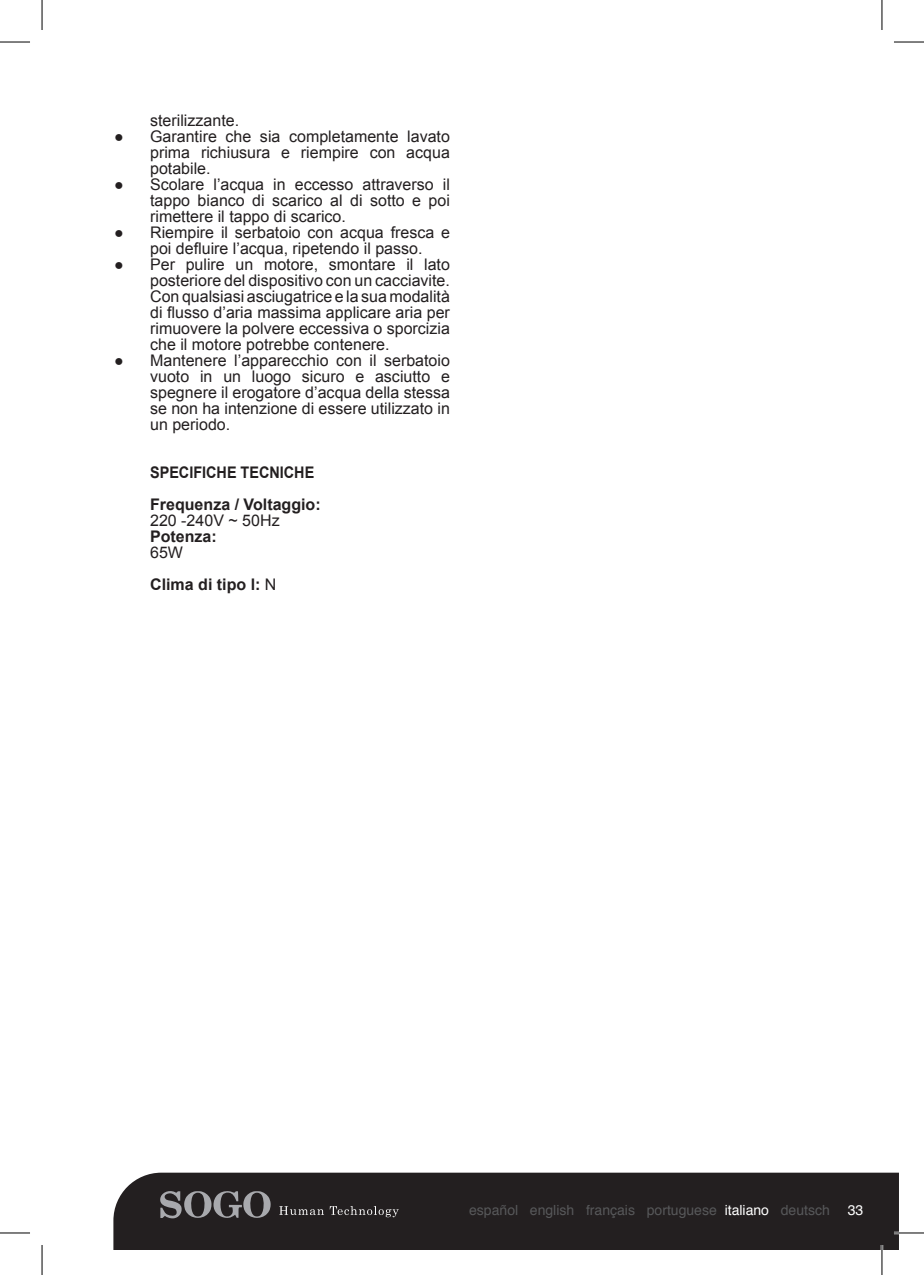
<style>
.page{position:relative;width:924px;height:1275px;background:#fff}
.page>*{position:absolute;margin:0;border:0;box-sizing:border-box;transform-origin:0 0}
.t1{font:16px/16px "Arial";color:#231f20;text-align:justify}
.t2{font:700 16px/32px "Arial";color:#231f20;scale:.9 1}
.t3{font:700 16px/32px "Arial";color:#231f20}
.t4{font:14px "Helvetica";color:#57585a}
.t5{font:14px "Helvetica";color:#fff}
.s1{font-weight:400}
.s2{color:#fff}
</style>
<div class="page">
<div style="left:113px;top:1172px;width:785px;height:78px;background:#231f20"></div>
<svg style="left:160px;top:1189px;width:111px;height:29px;background:#565456"></svg>
<svg style="left:279px;top:1206px;width:119px;height:11px"></svg>
<hr style="left:893px;top:1231px;width:30px;height:3px;background:#fff">
<hr style="left:880px;top:1245px;width:2px;height:30px;background:#fff">
<hr style="left:0;top:42px;width:30px;height:1px;background:#000">
<hr style="left:893px;top:42px;width:30px;height:1px;background:#000">
<hr style="left:0;top:1232px;width:30px;height:1px;background:#000">
<hr style="left:893px;top:1232px;width:30px;height:1px;background:#000">
<hr style="left:42px;top:0;width:1px;height:30px;background:#000">
<hr style="left:42px;top:1245px;width:1px;height:30px;background:#000">
<hr style="left:881px;top:0;width:1px;height:30px;background:#000">
<hr style="left:881px;top:1245px;width:1px;height:30px;background:#000">
<p class="t1" style="left:150px;top:112px;width:90px">sterilizzante.</p>
<p class="t1" style="left:150px;top:128px;width:301px;text-indent:-36px">● Garantire che sia completamente lavato prima richiusura e riempire con acqua potabile.</p>
<p class="t1" style="left:150px;top:176px;width:301px;text-indent:-36px">● Scolare l’acqua in eccesso attraverso il tappo bianco di scarico al di sotto e poi rimettere il tappo di scarico.</p>
<p class="t1" style="left:114px;top:224px;width:337px;text-align:center">● Riempire il serbatoio con acqua fresca e poi defluire l’acqua, ripetendo il passo.</p>
<p class="t1" style="left:150px;top:256px;width:301px;text-indent:-36px">● Per pulire un motore, smontare il lato posteriore del dispositivo con un cacciavite.<br>Con qualsiasi asciugatrice e la sua modalità di flusso d’aria massima applicare aria per rimuovere la polvere eccessiva o sporcizia che il motore potrebbe contenere.</p>
<p class="t1" style="left:150px;top:352px;width:301px;text-indent:-36px">● Mantenere l’apparecchio con il serbatoio vuoto in un luogo sicuro e asciutto e spegnere il erogatore d’acqua della stessa se non ha intenzione di essere utilizzato in un periodo.</p>
<p class="t2" style="left:150px;top:457px;width:191px">SPECIFICHE TECNICHE<br>Frequenza / Voltaggio:</p>
<p class="t1" style="left:150px;top:512px;width:131px">220 -240V ~ 50Hz</p>
<p class="t3" style="left:150px;top:521px;width:68px">Potenza:</p>
<p class="t3" style="left:150px;top:537px;width:128px"><span class="s1">65W<br></span>Clima di tipo l: <span class="s1">N</span></p>
<p class="t4" style="left:469px;top:1199px;width:362px">español english français portuguese <span class="s2">italiano</span> deutsch</p>
<p class="t5" style="left:847px;top:1199px;width:17px">33</p>
</div>
